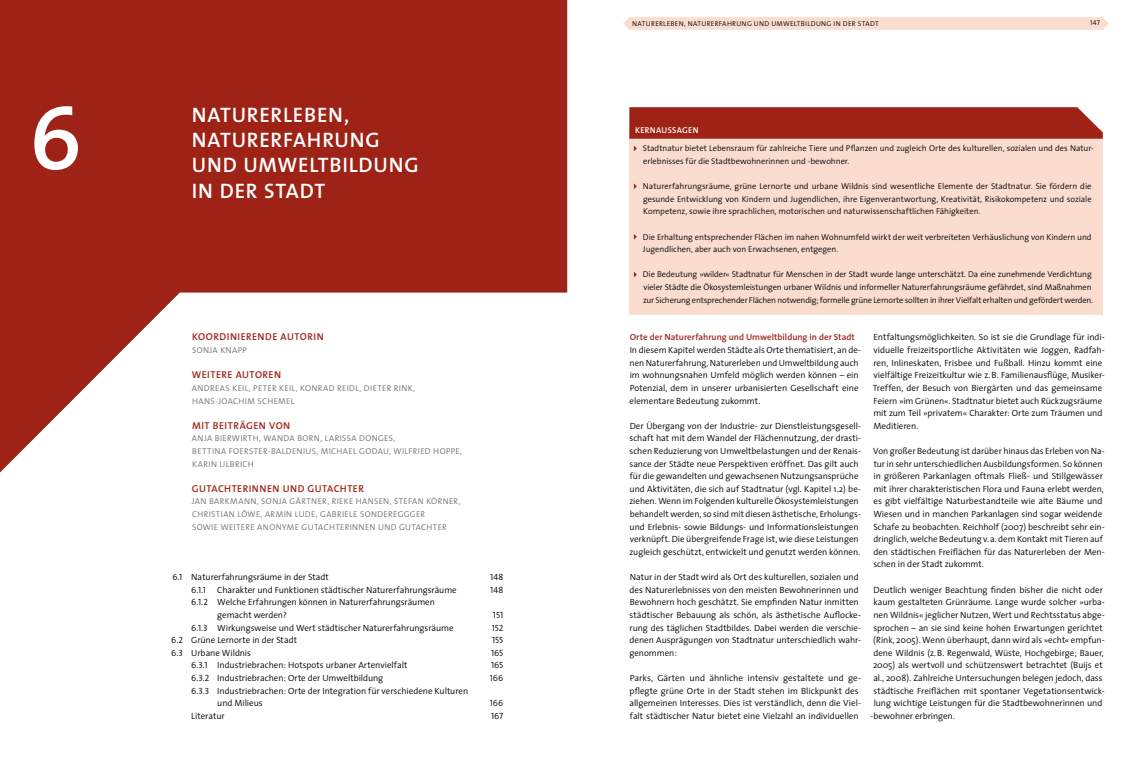
<style>
.page{position:relative;width:1134px;height:766px;background:#fff}
.page>*{position:absolute;margin:0;border:0;box-sizing:border-box;transform-origin:0 0}
.t1{font:92px "The Sans Semi Bold Caps";color:#fff}
.t2{font:21px/25.2px "The Sans Semi Bold Caps";letter-spacing:.035em;color:#fff}
.t3{font:10px "The Sans Semi Bold Caps";letter-spacing:.045em;color:#9e2316}
.t4{font:300 9px/12.6px "The Sans";letter-spacing:-.005em;color:#000}
.t5{font:9px "The Sans Semi Light Caps";letter-spacing:-.01em;color:#000}
.t6{font:300 8.5px/12.6px "The Sans";letter-spacing:-.01em;color:#000}
.t7{font:300 8.5px/12.6px "The Sans";letter-spacing:.04em;color:#6d6e71}
.t8{font:8.5px "The Sans Semi Bold Caps";letter-spacing:.03em;color:#fff}
.t9{font:7.1px "The Sans Semi Light Caps";letter-spacing:.045em;color:#000}
.t10{font:7px "The Sans Semi Light Caps";color:#000}
.s1{font-family:"The Sans Semi Light Caps";font-weight:400}
.s2{font-weight:600;color:#9e2316}
</style>
<div class="page">
<svg style="left:623px;top:17px;width:486px;height:13px;background:#faded0"></svg>
<svg style="left:0;top:0;width:567px;height:472px;fill:#9e2316"></svg>
<div style="left:629px;top:130px;width:474px;height:185px;background:#faddcf"></div>
<svg style="left:629px;top:107px;width:474px;height:32px;background:#a12a1e"></svg>
<svg style="left:634px;top:183px;width:3px;height:6px"></svg>
<p class="t1" style="left:29px;top:61px;width:55px">6</p>
<p class="t2" style="left:192px;top:101px;width:228px">NATURERLEBEN,<br>NATURERFAHRUNG<br>UND UMWELTBILDUNG<br>IN DER STADT</p>
<p class="t3" style="left:192px;top:328px;width:133px">KOORDINIERENDE AUTORIN</p>
<p class="t7" style="left:192px;top:343px;width:56px">SONJA KNAPP</p>
<p class="t3" style="left:192px;top:366px;width:91px">WEITERE AUTOREN</p>
<p class="t7" style="left:192px;top:381px;width:225px">ANDREAS KEIL, PETER KEIL, KONRAD REIDL, DIETER RINK,<br>HANS-JOACHIM SCHEMEL</p>
<p class="t3" style="left:192px;top:417px;width:100px">MIT BEITRÄGEN VON</p>
<p class="t7" style="left:192px;top:432px;width:272px">ANJA BIERWIRTH, WANDA BORN, LARISSA DONGES,<br>BETTINA FOERSTER-BALDENIUS, MICHAEL GODAU, WILFRIED HOPPE,<br>KARIN ULBRICH</p>
<p class="t3" style="left:192px;top:480px;width:174px">GUTACHTERINNEN UND GUTACHTER</p>
<p class="t7" style="left:192px;top:495px;width:270px">JAN BARKMANN, SONJA GÄRTNER, RIEKE HANSEN, STEFAN KÖRNER,<br>CHRISTIAN LÖWE, ARMIN LUDE, GABRIELE SONDEREGGGER<br>SOWIE WEITERE ANONYME GUTACHTERINNEN UND GUTACHTER</p>
<p class="t4" style="left:172px;top:570px;width:158px"><span class="s1">6.1</span> Naturerfahrungsräume in der Stadt</p>
<p class="t5" style="left:490px;top:569px;width:15px">148</p>
<p class="t4" style="left:191px;top:583px;width:267px"><span class="s1">6.1.1</span> Charakter und Funktionen städtischer Naturerfahrungsräume</p>
<p class="t5" style="left:490px;top:582px;width:15px">148</p>
<p class="t4" style="left:217px;top:595px;width:219px;text-indent:-26px"><span class="s1">6.1.2</span> Welche Erfahrungen können in Naturerfahrungsräumen gemacht werden?</p>
<p class="t5" style="left:493px;top:607px;width:12px">151</p>
<p class="t4" style="left:191px;top:620px;width:264px"><span class="s1">6.1.3</span> Wirkungsweise und Wert städtischer Naturerfahrungsräume</p>
<p class="t5" style="left:492px;top:620px;width:13px">152</p>
<p class="t4" style="left:171px;top:633px;width:127px"><span class="s1">6.2</span> Grüne Lernorte in der Stadt</p>
<p class="t5" style="left:492px;top:632px;width:13px">155</p>
<p class="t4" style="left:171px;top:646px;width:81px"><span class="s1">6.3</span> Urbane Wildnis</p>
<p class="t5" style="left:491px;top:645px;width:14px">165</p>
<p class="t4" style="left:191px;top:658px;width:218px"><span class="s1">6.3.1</span> Industriebrachen: Hotspots urbaner Artenvielfalt</p>
<p class="t5" style="left:491px;top:657px;width:14px">165</p>
<p class="t4" style="left:191px;top:671px;width:193px"><span class="s1">6.3.2</span> Industriebrachen: Orte der Umweltbildung</p>
<p class="t5" style="left:490px;top:670px;width:15px">166</p>
<p class="t4" style="left:217px;top:683px;width:252px;text-indent:-26px"><span class="s1">6.3.3</span> Industriebrachen: Orte der Integration für verschiedene Kulturen und Milieus</p>
<p class="t5" style="left:490px;top:695px;width:15px">166</p>
<p class="t4" style="left:191px;top:709px;width:35px">Literatur</p>
<p class="t5" style="left:491px;top:708px;width:14px">167</p>
<p class="t9" style="left:632px;top:17px;width:11px">NATURERLEBEN</p>
<p class="t9" style="left:684px;top:17px;width:15px">, NATURERFAHRUNG</p>
<p class="t9" style="left:754px;top:17px;width:6px">UND</p>
<p class="t9" style="left:771px;top:17px;width:24px">UMWELTBILDUNG</p>
<p class="t9" style="left:833px;top:17px;width:47px">IN DER STADT</p>
<p class="t10" style="left:1090px;top:17px;width:11px">147</p>
<p class="t8" style="left:635px;top:122px;width:65px">KERNAUSSAGEN</p>
<p class="t6" style="left:643px;top:142px;width:452px">Stadtnatur bietet Lebensraum für zahlreiche Tiere und Pflanzen und zugleich Orte des kulturellen, sozialen und des Natur&shy;erlebnisses für die Stadtbewohnerinnen und -bewohner.</p>
<p class="t6" style="left:643px;top:180px;width:450px;text-align:justify">Naturerfahrungsräume, grüne Lernorte und urbane Wildnis sind wesentliche Elemente der Stadtnatur. Sie fördern die gesunde Entwicklung von Kindern und Jugendlichen, ihre Eigenverantwortung, Kreativität, Risikokompetenz und soziale Kompetenz, sowie ihre sprachlichen, motorischen und naturwissenschaftlichen Fähigkeiten.</p>
<p class="t6" style="left:643px;top:230px;width:450px">Die Erhaltung entsprechender Flächen im nahen Wohnumfeld wirkt der weit verbreiteten Verhäuslichung von Kindern und<br>Jugendlichen, aber auch von Erwachsenen, entgegen.</p>
<p class="t6" style="left:643px;top:268px;width:452px">Die Bedeutung »wilder« Stadtnatur für Menschen in der Stadt wurde lange unterschätzt. Da eine zunehmende Verdichtung vieler Städte die Ökosystemleistungen urbaner Wildnis und informeller Naturerfahrungsräume gefährdet, sind Maßnahmen zur Sicherung entsprechender Flächen notwendig; formelle grüne Lernorte sollten in ihrer Vielfalt erhalten und gefördert werden.</p>
<p class="t4" style="left:630px;top:331px;width:233px"><span class="s2">Orte der Naturerfahrung und Umweltbildung in der Stadt </span>In diesem Kapitel werden Städte als Orte thematisiert, an de&shy;nen Naturerfahrung, Naturerleben und Umweltbildung auch im wohnungsnahen Umfeld möglich werden können – ein Potenzial, dem in unserer urbanisierten Gesellschaft eine elementare Bedeutung zukommt.</p>
<p class="t4" style="left:629px;top:419px;width:233px">Der Übergang von der Industrie- zur Dienstleistungsgesell&shy;schaft hat mit dem Wandel der Flächennutzung, der drasti&shy;schen Reduzierung von Umweltbelastungen und der Renais&shy;sance der Städte neue Perspektiven eröffnet. Das gilt auch für die gewandelten und gewachsenen Nutzungsansprüche und Aktivitäten, die sich auf Stadtnatur (vgl. Kapitel 1.2) be&shy;ziehen. Wenn im Folgenden kulturelle Ökosystemleistungen behandelt werden, so sind mit diesen ästhetische, Erholungs&shy;und Erlebnis- sowie Bildungs- und Informationsleistungen verknüpft. Die übergreifende Frage ist, wie diese Leistungen zugleich geschützt, entwickelt und genutzt werden können.</p>
<p class="t4" style="left:629px;top:570px;width:233px">Natur in der Stadt wird als Ort des kulturellen, sozialen und des Naturerlebnisses von den meisten Bewohnerinnen und Bewohnern hoch geschätzt. Sie empfinden Natur inmitten städtischer Bebauung als schön, als ästhetische Auflocke&shy;rung des täglichen Stadtbildes. Dabei werden die verschie&shy;denen Ausprägungen von Stadtnatur unterschiedlich wahr&shy;genommen:</p>
<p class="t4" style="left:629px;top:671px;width:233px">Parks, Gärten und ähnliche intensiv gestaltete und ge&shy;pflegte grüne Orte in der Stadt stehen im Blickpunkt des allgemeinen Interesses. Dies ist verständlich, denn die Viel&shy;falt städtischer Natur bietet eine Vielzahl an individuellen</p>
<p class="t4" style="left:873px;top:331px;width:234px">Entfaltungsmöglichkeiten. So ist sie die Grundlage für indi&shy;viduelle freizeitsportliche Aktivitäten wie Joggen, Radfah&shy;ren, Inlineskaten, Frisbee und Fußball. Hinzu kommt eine vielfältige Freizeitkultur wie z.B. Familienausflüge, Musiker-Treffen, der Besuch von Biergärten und das gemeinsame Feiern »im Grünen«. Stadtnatur bietet auch Rückzugsräume mit zum Teil »privatem« Charakter: Orte zum Träumen und Meditieren.</p>
<p class="t4" style="left:873px;top:444px;width:233px">Von großer Bedeutung ist darüber hinaus das Erleben von Na&shy;tur in sehr unterschiedlichen Ausbildungsformen. So können in größeren Parkanlagen oftmals Fließ- und Stillgewässer mit ihrer charakteristischen Flora und Fauna erlebt werden, es gibt vielfältige Naturbestandteile wie alte Bäume und Wiesen und in manchen Parkanlagen sind sogar weidende Schafe zu beobachten. Reichholf (2007) beschreibt sehr ein&shy;dringlich, welche Bedeutung v.a. dem Kontakt mit Tieren auf den städtischen Freiflächen für das Naturerleben der Men&shy;schen in der Stadt zukommt.</p>
<p class="t4" style="left:873px;top:583px;width:231px">Deutlich weniger Beachtung finden bisher die nicht oder</p>
<p class="t4" style="left:873px;top:595px;width:233px">kaum gestalteten Grünräume. Lange wurde solcher »urba-</p>
<p class="t4" style="left:873px;top:608px;width:233px">nen Wildnis« jeglicher Nutzen, Wert und Rechtsstatus abge-</p>
<p class="t4" style="left:873px;top:620px;width:231px">sprochen – an sie sind keine hohen Erwartungen gerichtet</p>
<p class="t4" style="left:873px;top:633px;width:233px">(Rink, 2005). Wenn überhaupt, dann wird als »echt« empfun-</p>
<p class="t4" style="left:873px;top:646px;width:232px">dene Wildnis (z.B. Regenwald, Wüste, Hochgebirge; Bauer,</p>
<p class="t4" style="left:873px;top:658px;width:231px">2005) als wertvoll und schützenswert betrachtet (Buijs et</p>
<p class="t4" style="left:873px;top:671px;width:231px">al., 2008). Zahlreiche Untersuchungen belegen jedoch, dass</p>
<p class="t4" style="left:873px;top:683px;width:233px">städtische Freiflächen mit spontaner Vegetationsentwick-</p>
<p class="t4" style="left:874px;top:696px;width:230px">lung wichtige Leistungen für die Stadtbewohnerinnen und</p>
<p class="t4" style="left:870px;top:709px;width:86px">-bewohner erbringen.</p>
</div>
